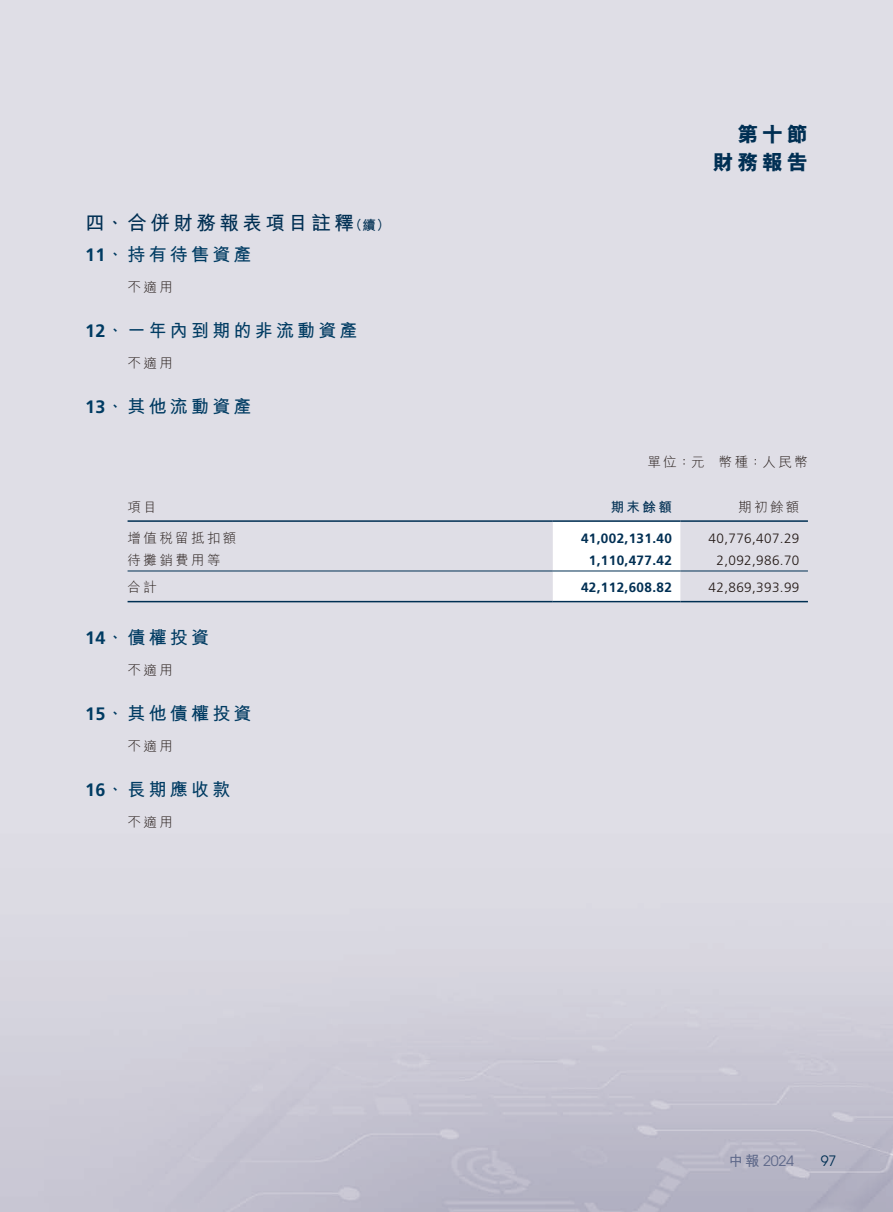
<style>
.page{position:relative;width:893px;height:1212px;background:#fff}
.page>*{position:absolute;margin:0;border:0;box-sizing:border-box;transform-origin:0 0}
.t1{font:800 21px/28.5px "M Hei HK";letter-spacing:.18em;color:#002f53;text-align:right}
.t2{font:700 19.5px "M Hei HK";letter-spacing:.18em;color:#002f53}
.t3{font:700 18px "M Hei HK";letter-spacing:.18em;color:#003b62}
.t4{font:14.25px "ITC Avant Garde Pro";color:#5f698a}
.t5{font:14.25px "ITC Avant Garde Pro";color:#002f53}
.t6{font:300 13.5px "M Hei HK";letter-spacing:.18em;color:#231916}
.t7{font:300 13.5px "Frutiger LT Pro";letter-spacing:.03em;color:#231916}
.t8{font:700 13.5px "Frutiger LT Pro";letter-spacing:.03em;color:#002f53}
.t9{font:700 13.5px "M Hei HK";color:#002f53}
.s1{font-family:"Frutiger LT Pro"}
.s2{font-family:"M Hei HK";font-weight:700}
</style>
<div class="page">
<svg style="left:553px;top:570px;width:127px;height:31px"></svg>
<hr style="left:128px;top:520px;width:425px;height:2px;background:#002f53">
<hr style="left:553px;top:520px;width:127px;height:2px;background:#002f53">
<hr style="left:680px;top:520px;width:128px;height:2px;background:#002f53">
<hr style="left:128px;top:571px;width:425px;height:1px;background:#002f53">
<hr style="left:553px;top:571px;width:127px;height:1px;background:#002f53">
<hr style="left:680px;top:571px;width:128px;height:1px;background:#002f53">
<hr style="left:128px;top:601px;width:425px;height:1px;background:#002f53">
<hr style="left:553px;top:601px;width:127px;height:1px;background:#002f53">
<hr style="left:680px;top:601px;width:128px;height:1px;background:#002f53">
<p class="t2" style="left:85px;top:209px;width:270px">四、合併財務報表項目註釋</p>
<p class="t3" style="left:85px;top:241px;width:168px"><span class="s1">11</span>、持有待售資產</p>
<p class="t6" style="left:128px;top:278px;width:47px">不適用</p>
<p class="t3" style="left:85px;top:317px;width:274px"><span class="s1">12</span>、一年內到期的非流動資產</p>
<p class="t6" style="left:128px;top:354px;width:47px">不適用</p>
<p class="t3" style="left:85px;top:393px;width:168px"><span class="s1">13</span>、其他流動資產</p>
<p class="t9" style="left:349px;top:215px;width:43px">（續(</p>
<p class="t6" style="left:128px;top:497px;width:31px">項目</p>
<p class="t6" style="left:128px;top:528px;width:110px">增值稅留抵扣額</p>
<p class="t6" style="left:128px;top:551px;width:95px">待攤銷費用等</p>
<p class="t6" style="left:128px;top:578px;width:31px">合計</p>
<p class="t3" style="left:85px;top:624px;width:126px"><span class="s1">14</span>、債權投資</p>
<p class="t6" style="left:128px;top:660px;width:47px">不適用</p>
<p class="t3" style="left:85px;top:700px;width:168px"><span class="s1">15</span>、其他債權投資</p>
<p class="t6" style="left:128px;top:736px;width:47px">不適用</p>
<p class="t3" style="left:85px;top:776px;width:147px"><span class="s1">16</span>、長期應收款</p>
<p class="t6" style="left:128px;top:812px;width:47px">不適用</p>
<p class="t1" style="left:712px;top:120px;width:97px">第十節財務報告</p>
<p class="t6" style="left:648px;top:452px;width:59px">單位：元</p>
<p class="t9" style="left:611px;top:497px;width:63px">期末餘額</p>
<p class="t6" style="left:719px;top:452px;width:90px">幣種：人民幣</p>
<p class="t6" style="left:738px;top:497px;width:63px">期初餘額</p>
<p class="t8" style="left:581px;top:530px;width:92px">41,002,131.40</p>
<p class="t7" style="left:709px;top:530px;width:92px">40,776,407.29</p>
<p class="t8" style="left:589px;top:552px;width:84px">1,110,477.42</p>
<p class="t7" style="left:716px;top:553px;width:84px">2,092,986.70</p>
<p class="t8" style="left:581px;top:579px;width:92px">42,112,608.82</p>
<p class="t7" style="left:709px;top:580px;width:92px">42,869,393.99</p>
<p class="t4" style="left:729px;top:1152px;width:67px"><span class="s2">中報</span> 2024</p>
<p class="t5" style="left:821px;top:1152px;width:17px">97</p>
</div>
